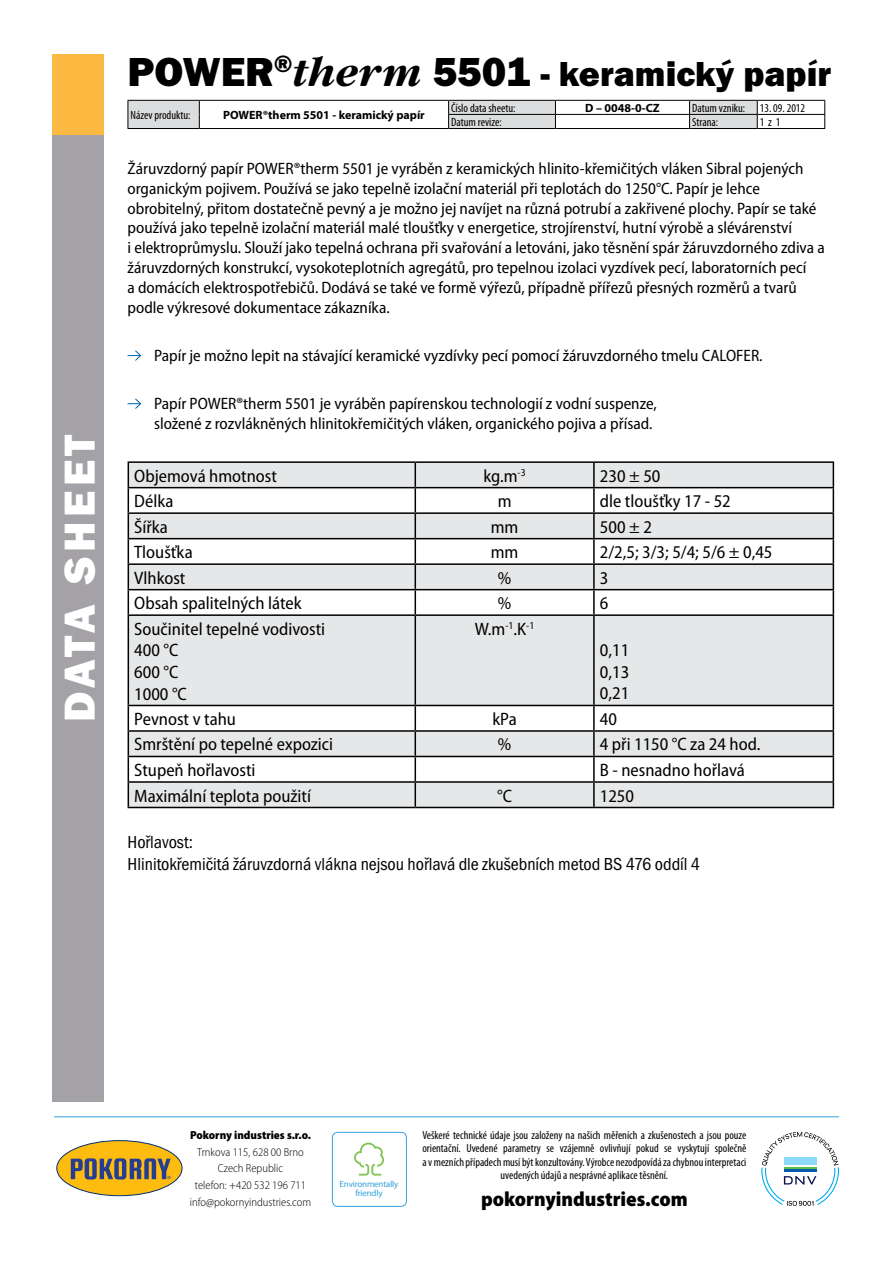
<style>
.page{position:relative;width:893px;height:1263px;background:#fff}
.page>*{position:absolute;margin:0;border:0;box-sizing:border-box;transform-origin:0 0}
.t1{font:45px "Franklin Got Itc TEE Heav";letter-spacing:.09em;color:#fff}
.t2{font:36px "Franklin Got Itc TEE Heav";color:#000}
.t3{font:900 semi-condensed 20.7px "Myriad Pro";color:#000}
.t4{font:semi-condensed 18px/21.6px "Myriad Pro";color:#000}
.t5{font:condensed 18px/21.6px "Franklin Got Itc TEE";color:#000}
.t6{font:semi-condensed 16.5px/19.8px "Myriad Pro";color:#000}
.t7{font:condensed 12px "Myriad Pro";color:#000}
.t8{font:700 12px "Myriad Pro";color:#000}
.t9{font:condensed 11.7px/13.4px "Myriad Pro";color:#000;text-align:center}
.t10{font:300 semi-condensed 11.7px/16.6px "Myriad Pro";color:#000;text-align:center}
.t11{font:900 semi-condensed 11.7px "Myriad Pro";color:#000}
.t12{font:9px/9.1px "Myriad Pro";letter-spacing:-.02em;color:#33a3dc;text-align:center}
.s1{font-size:42px}
.s2{font-family:"Garamond Itc TEE";font-weight:700;font-style:italic;font-size:42px}
</style>
<div class="page">
<div style="left:52px;top:134px;width:51px;height:967px;background:#a4a2a6"></div>
<div style="left:52px;top:54px;width:51px;height:80px;background:#fdba43"></div>
<hr style="left:54px;top:1116px;width:785px;height:1px;background:#33a3dc">
<svg style="left:761px;top:1132px;width:78px;height:74px"></svg>
<div style="left:57px;top:1140px;width:125px;height:56px;background:#febc11;border-radius:50%"></div>
<div style="left:56px;top:1140px;width:126px;height:56px;border:1px solid #003172;border-radius:50%"></div>
<svg style="left:71px;top:1158px;width:100px;height:21px"></svg>
<svg style="left:354px;top:1142px;width:31px;height:34px"></svg>
<div style="left:332px;top:1132px;width:75px;height:75px;border:1px solid #33a3dc;border-radius:5px"></div>
<hr style="left:757px;top:100px;width:68px;height:1px;background:#000">
<hr style="left:757px;top:114px;width:68px;height:1px;background:#000">
<svg style="left:824px;top:101px;width:1px;height:27px"></svg>
<hr style="left:757px;top:128px;width:68px;height:1px;background:#000">
<svg style="left:128px;top:100px;width:630px;height:29px"></svg>
<hr style="left:449px;top:128px;width:106px;height:1px;background:#000">
<svg style="left:128px;top:350px;width:14px;height:11px"></svg>
<svg style="left:128px;top:398px;width:14px;height:11px"></svg>
<div style="left:129px;top:463px;width:704px;height:344px;background:#e6e7e8"></div>
<svg style="left:129px;top:488px;width:286px;height:293px;fill:#e6e7e8"></svg>
<svg style="left:416px;top:488px;width:417px;height:293px;fill:#e6e7e8"></svg>
<hr style="left:128px;top:461px;width:287px;height:2px;background:#000">
<hr style="left:415px;top:461px;width:179px;height:2px;background:#000">
<hr style="left:594px;top:461px;width:240px;height:2px;background:#000">
<hr style="left:593px;top:463px;width:2px;height:24px;background:#000">
<hr style="left:128px;top:487px;width:287px;height:1px;background:#000">
<hr style="left:415px;top:487px;width:179px;height:1px;background:#000">
<hr style="left:594px;top:487px;width:240px;height:1px;background:#000">
<hr style="left:593px;top:488px;width:2px;height:24px;background:#000">
<hr style="left:128px;top:512px;width:287px;height:2px;background:#000">
<hr style="left:415px;top:512px;width:179px;height:2px;background:#000">
<hr style="left:594px;top:512px;width:240px;height:2px;background:#000">
<hr style="left:593px;top:514px;width:2px;height:24px;background:#000">
<hr style="left:128px;top:538px;width:287px;height:1px;background:#000">
<hr style="left:415px;top:538px;width:179px;height:1px;background:#000">
<hr style="left:594px;top:538px;width:240px;height:1px;background:#000">
<hr style="left:593px;top:539px;width:2px;height:24px;background:#000">
<hr style="left:128px;top:563px;width:287px;height:2px;background:#000">
<hr style="left:415px;top:563px;width:179px;height:2px;background:#000">
<hr style="left:594px;top:563px;width:240px;height:2px;background:#000">
<hr style="left:593px;top:565px;width:2px;height:24px;background:#000">
<hr style="left:128px;top:589px;width:287px;height:1px;background:#000">
<svg style="left:128px;top:463px;width:1px;height:151px"></svg>
<hr style="left:415px;top:589px;width:179px;height:1px;background:#000">
<svg style="left:415px;top:463px;width:1px;height:151px"></svg>
<hr style="left:594px;top:589px;width:240px;height:1px;background:#000">
<hr style="left:593px;top:590px;width:2px;height:24px;background:#000">
<svg style="left:833px;top:463px;width:1px;height:151px"></svg>
<hr style="left:128px;top:614px;width:287px;height:2px;background:#000">
<hr style="left:128px;top:616px;width:1px;height:89px;background:#000">
<hr style="left:415px;top:614px;width:179px;height:2px;background:#000">
<hr style="left:415px;top:616px;width:1px;height:89px;background:#000">
<hr style="left:594px;top:614px;width:240px;height:2px;background:#000">
<hr style="left:593px;top:616px;width:2px;height:89px;background:#000">
<hr style="left:833px;top:616px;width:1px;height:89px;background:#000">
<hr style="left:128px;top:705px;width:287px;height:1px;background:#000">
<hr style="left:415px;top:705px;width:179px;height:1px;background:#000">
<hr style="left:594px;top:705px;width:240px;height:1px;background:#000">
<hr style="left:593px;top:706px;width:2px;height:24px;background:#000">
<hr style="left:128px;top:730px;width:287px;height:2px;background:#000">
<hr style="left:415px;top:730px;width:179px;height:2px;background:#000">
<hr style="left:594px;top:730px;width:240px;height:2px;background:#000">
<hr style="left:593px;top:732px;width:2px;height:24px;background:#000">
<hr style="left:128px;top:756px;width:287px;height:1px;background:#000">
<hr style="left:415px;top:756px;width:179px;height:1px;background:#000">
<hr style="left:594px;top:756px;width:240px;height:1px;background:#000">
<hr style="left:593px;top:757px;width:2px;height:24px;background:#000">
<hr style="left:128px;top:781px;width:287px;height:2px;background:#000">
<svg style="left:128px;top:706px;width:1px;height:101px"></svg>
<hr style="left:415px;top:781px;width:179px;height:2px;background:#000">
<svg style="left:415px;top:706px;width:1px;height:101px"></svg>
<hr style="left:594px;top:781px;width:240px;height:2px;background:#000">
<hr style="left:593px;top:783px;width:2px;height:24px;background:#000">
<svg style="left:833px;top:706px;width:1px;height:101px"></svg>
<hr style="left:128px;top:807px;width:287px;height:1px;background:#000">
<hr style="left:415px;top:807px;width:179px;height:1px;background:#000">
<hr style="left:594px;top:807px;width:240px;height:1px;background:#000">
<h1 class="t1" style="left:54px;top:722px;width:289px;rotate:-90deg">DATA SHEET</h1>
<h2 class="t2" style="left:128px;top:53px;width:705px"><span class="s1">POWER</span><sup>®</sup><span class="s2">therm</span> <span class="s1">5501</span> - keramický papír</h2>
<p class="t7" style="left:130px;top:108px;width:62px">Název produktu:</p>
<p class="t8" style="left:223px;top:108px;width:203px">POWER®therm 5501 - keramický papír</p>
<p class="t7" style="left:451px;top:101px;width:66px">Číslo data sheetu:</p>
<p class="t8" style="left:585px;top:101px;width:76px">D – 0048-0-CZ</p>
<p class="t7" style="left:692px;top:101px;width:115px">Datum vzniku: 13. 09. 2012</p>
<p class="t7" style="left:451px;top:115px;width:52px">Datum revize:</p>
<p class="t7" style="left:692px;top:115px;width:28px">Strana:</p>
<p class="t7" style="left:760px;top:115px;width:22px">1 z 1</p>
<p class="t6" style="left:128px;top:159px;width:699px">Žáruvzdorný papír POWER®therm 5501 je vyráběn z keramických hlinito-křemičitých vláken Sibral pojených organickým pojivem. Používá se jako tepelně izolační materiál při teplotách do 1250°C. Papír je lehce obrobitelný, přitom dostatečně pevný a je možno jej navíjet na různá potrubí a zakřivené plochy. Papír se také používá jako tepelně izolační materiál malé tloušťky v energetice, strojírenství, hutní výrobě a slévárenství<br>i elektroprůmyslu. Slouží jako tepelná ochrana při svařování a letováni, jako těsnění spár žáruvzdorného zdiva a žáruvzdorných konstrukcí, vysokoteplotních agregátů, pro tepelnou izolaci vyzdívek pecí, laboratorních pecí<br>a domácích elektrospotřebičů. Dodává se také ve formě výřezů, případně přířezů přesných rozměrů a tvarů podle výkresové dokumentace zákazníka.</p>
<p class="t6" style="left:154px;top:346px;width:610px">Papír je možno lepit na stávající keramické vyzdívky pecí pomocí žáruvzdorného tmelu CALOFER.</p>
<p class="t6" style="left:154px;top:394px;width:504px">Papír POWER®therm 5501 je vyráběn papírenskou technologií z vodní suspenze, složené z rozvlákněných hlinitokřemičitých vláken, organického pojiva a přísad.</p>
<p class="t4" style="left:134px;top:465px;width:144px">Objemová hmotnost</p>
<p class="t4" style="left:483px;top:465px;width:44px">kg.m<sup>-3</sup></p>
<p class="t4" style="left:600px;top:465px;width:62px">230 ± 50</p>
<p class="t4" style="left:134px;top:491px;width:41px">Délka</p>
<p class="t4" style="left:498px;top:491px;width:15px">m</p>
<p class="t4" style="left:600px;top:491px;width:132px">dle tloušťky 17 - 52</p>
<p class="t4" style="left:134px;top:516px;width:35px">Šířka</p>
<p class="t4" style="left:491px;top:516px;width:29px">mm</p>
<p class="t4" style="left:600px;top:516px;width:53px">500 ± 2</p>
<p class="t4" style="left:134px;top:542px;width:60px">Tloušťka</p>
<p class="t4" style="left:491px;top:542px;width:29px">mm</p>
<p class="t4" style="left:600px;top:542px;width:174px">2/2,5; 3/3; 5/4; 5/6 ± 0,45</p>
<p class="t4" style="left:134px;top:567px;width:53px">Vlhkost</p>
<p class="t4" style="left:498px;top:567px;width:15px">%</p>
<p class="t4" style="left:600px;top:567px;width:10px">3</p>
<p class="t4" style="left:134px;top:593px;width:169px">Obsah spalitelných látek</p>
<p class="t4" style="left:498px;top:593px;width:15px">%</p>
<p class="t4" style="left:600px;top:593px;width:10px">6</p>
<p class="t4" style="left:134px;top:618px;width:192px">Součinitel tepelné vodivosti<br>400 °C<br>600 °C<br>1000 °C</p>
<p class="t4" style="left:475px;top:618px;width:61px">W.m<sup>-1</sup>.K<sup>-1</sup></p>
<p class="t4" style="left:600px;top:640px;width:31px;text-align:justify">0,11<br>0,13<br>0,21</p>
<p class="t4" style="left:134px;top:708px;width:103px">Pevnost v tahu</p>
<p class="t4" style="left:492px;top:708px;width:26px">kPa</p>
<p class="t4" style="left:600px;top:708px;width:19px">40</p>
<p class="t4" style="left:134px;top:734px;width:200px">Smrštění po tepelné expozici</p>
<p class="t4" style="left:498px;top:734px;width:15px">%</p>
<p class="t4" style="left:600px;top:734px;width:162px">4 při 1150 °C za 24 hod.</p>
<p class="t4" style="left:134px;top:759px;width:123px">Stupeň hořlavosti</p>
<p class="t4" style="left:600px;top:759px;width:147px">B - nesnadno hořlavá</p>
<p class="t4" style="left:134px;top:785px;width:178px">Maximální teplota použití</p>
<p class="t4" style="left:497px;top:785px;width:16px">°C</p>
<p class="t4" style="left:600px;top:785px;width:36px">1250</p>
<p class="t5" style="left:128px;top:831px;width:574px">Hořlavost:<br>Hlinitokřemičitá žáruvzdorná vlákna nejsou hořlavá dle zkušebních metod BS 476 oddíl 4</p>
<p class="t11" style="left:190px;top:1128px;width:123px">Pokorny industries s.r.o.</p>
<p class="t10" style="left:190px;top:1144px;width:123px">Trnkova 115, 628 00 Brno<br>Czech Republic<br>telefon: +420 532 196 711 info@pokornyindustries.com</p>
<p class="t12" style="left:340px;top:1180px;width:60px">Environmentally friendly</p>
<p class="t9" style="left:422px;top:1129px;width:325px">Veškeré technické údaje jsou založeny na našich měřeních a zkušenostech a jsou pouze orientační. Uvedené parametry se vzájemně ovlivňují pokud se vyskytují společně a v mezních případech musí být konzultovány. Výrobce nezodpovídá za chybnou interpretaci uvedených údajů a nesprávné aplikace těsnění.</p>
<p class="t3" style="left:481px;top:1187px;width:208px">pokornyindustries.com</p>
</div>
